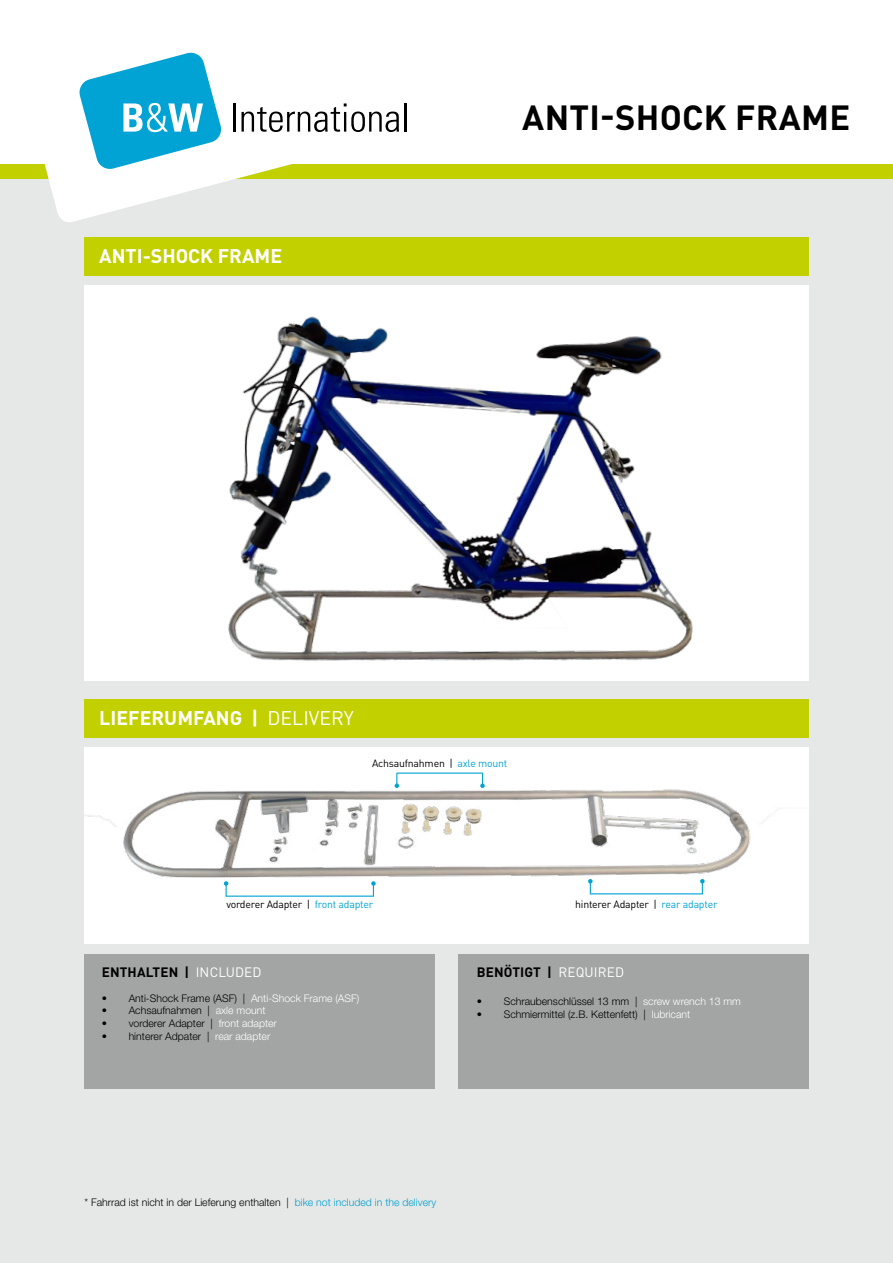
<style>
.page{position:relative;width:893px;height:1263px;background:#e6e7e7}
.page>*{position:absolute;margin:0;border:0;box-sizing:border-box;transform-origin:0 0}
.t1{font:700 34.5px "DINOT";color:#000}
.t2{font:700 19.5px "DINOT";color:#fff}
.t3{font:700 13.5px "DINOT";letter-spacing:.01em;color:#000}
.t4{font:13.5px "DINOT";color:#fff}
.t5{font:300 10.5px "Helvetica Neue LT Std";color:#000}
.t6{font:10.5px "DINOT";letter-spacing:-.02em;color:#000}
.s1{font-weight:400}
.s2{color:#00a3d3}
.s3{font-weight:400;color:#fff}
.s4{color:#fff}
.s5{font-weight:700;color:#000}
</style>
<div class="page">
<img style="left:84px;top:748px;width:724px;height:196px">
<hr style="left:226px;top:895px;width:147px;height:2px;background:#00a3d3">
<svg style="left:371px;top:881px;width:5px;height:15px"></svg>
<svg style="left:224px;top:881px;width:4px;height:15px"></svg>
<hr style="left:397px;top:772px;width:85px;height:2px;background:#00a3d3">
<svg style="left:395px;top:773px;width:4px;height:15px"></svg>
<svg style="left:480px;top:773px;width:5px;height:15px"></svg>
<hr style="left:591px;top:893px;width:111px;height:1px;background:#00a3d3">
<svg style="left:700px;top:879px;width:5px;height:15px"></svg>
<svg style="left:588px;top:879px;width:5px;height:15px"></svg>
<div style="left:0;top:0;width:893px;height:170px;background:#fff"></div>
<div style="left:0;top:164px;width:893px;height:15px;background:#c2d000"></div>
<svg style="left:44px;top:89px;width:248px;height:133px;fill:#fff"></svg>
<svg style="left:80px;top:52px;width:143px;height:117px"></svg>
<hr style="left:234px;top:103px;width:2px;height:29px;background:#000">
<svg style="left:241px;top:103px;width:158px;height:29px"></svg>
<hr style="left:404px;top:103px;width:3px;height:29px;background:#000">
<div style="left:84px;top:237px;width:724px;height:39px;background:#c2d000"></div>
<div style="left:84px;top:699px;width:724px;height:39px;background:#c2d000"></div>
<div style="left:84px;top:285px;width:724px;height:396px;background:#fff"></div>
<img style="left:228px;top:316px;width:465px;height:345px">
<div style="left:84px;top:954px;width:351px;height:135px;background:#a3a4a4"></div>
<div style="left:459px;top:954px;width:350px;height:135px;background:#a3a4a4"></div>
<h2 class="t2" style="left:99px;top:244px;width:184px">ANTI-SHOCK FRAME</h2>
<h1 class="t1" style="left:522px;top:95px;width:137px">ANTI-SHOCK</h1>
<h1 class="t1" style="left:735px;top:95px;width:45px">FRAME</h1>
<h2 class="t2" style="left:99px;top:705px;width:256px">LIEFERUMFANG | <span class="s1">DELIVERY</span></h2>
<p class="t6" style="left:372px;top:757px;width:137px">Achsaufnahmen | <span class="s2">axle mount</span></p>
<p class="t6" style="left:226px;top:898px;width:148px">vorderer Adapter | <span class="s2">front adapter</span></p>
<p class="t6" style="left:575px;top:898px;width:144px">hinterer Adapter | <span class="s2">rear adapter</span></p>
<p class="t3" style="left:102px;top:963px;width:143px">ENTHALTEN | <span class="s3">i ncluded</span></p>
<p class="t5" style="left:102px;top:991px;width:259px">• Anti-Shock Frame (ASF) | <span class="s4">Anti-Shock Frame (ASF)</span></p>
<p class="t5" style="left:102px;top:1004px;width:165px">• Achsaufnahmen | <span class="s4">axle mount</span></p>
<p class="t5" style="left:102px;top:1017px;width:177px">• vorderer Adapter | <span class="s4">front adapter</span></p>
<p class="t5" style="left:102px;top:1029px;width:170px">• hinterer Adpater | <span class="s4">rear adapter</span></p>
<p class="t3" style="left:477px;top:963px;width:44px">BENÖTIGT</p>
<p class="t4" style="left:547px;top:963px;width:55px"><span class="s5">|</span> Required</p>
<p class="t5" style="left:477px;top:995px;width:266px">• Schraubenschlüssel 13 mm | <span class="s4">screw wrench 13 mm</span></p>
<p class="t5" style="left:477px;top:1008px;width:215px">• Schmiermittel (z.B. Kettenfett) | <span class="s4">lubricant</span></p>
<p class="t5" style="left:84px;top:1196px;width:353px">* Fahrrad ist nicht in der Lieferung enthalten | <span class="s2">bike not included in the delivery</span></p>
</div>
